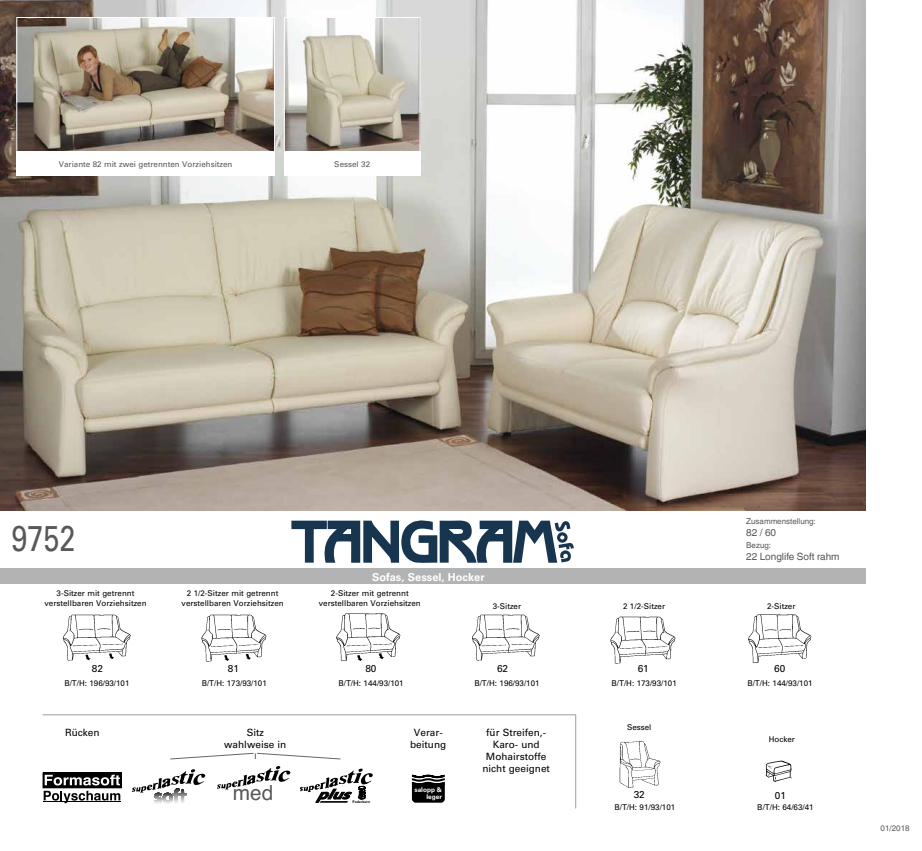
<style>
.page{position:relative;width:922px;height:851px;background:#fff}
.page>*{position:absolute;margin:0;border:0;box-sizing:border-box;transform-origin:0 0}
.t1{font:36px "Univers";color:#58585a;scale:.8 1}
.t2{font:20.8px "Helvetica";color:#58585a}
.t3{font:italic 700 14.4px "Gill Sans";color:#000;scale:1.2 1}
.t4{font:700 11px "Univers";color:#fff}
.t5{font:10px/12px "Univers";color:#000;text-align:center}
.t6{font:10px "Helvetica World";color:#58585a}
.t7{font:8px/10px "Univers";color:#000;text-align:center}
.t8{font:8px "Univers";color:#58585a}
.t9{font:8px "Helvetica World";color:#58585a}
.t10{font:700 6.5px/6.5px "Univers";color:#fff;text-align:right}
.t11{font:700 3.7px "Gill Sans";color:#000}
</style>
<div class="page">
<svg style="left:291px;top:520px;width:282px;height:42px"></svg>
<img style="left:0;top:0;width:865px;height:510px">
<img style="left:18px;top:19px;width:255px;height:132px">
<div style="left:16px;top:17px;width:259px;height:136px;border:1px solid #fff"></div>
<div style="left:16px;top:152px;width:259px;height:24px;background:#fff"></div>
<img style="left:286px;top:19px;width:132px;height:133px">
<div style="left:284px;top:17px;width:136px;height:140px;border:1px solid #fff"></div>
<div style="left:284px;top:152px;width:136px;height:24px;background:#fff"></div>
<div style="left:0;top:568px;width:865px;height:16px;background:#b1b3b4"></div>
<img style="left:619px;top:741px;width:41px;height:47px">
<img style="left:765px;top:760px;width:26px;height:21px">
<hr style="left:43px;top:714px;width:533px;height:1px;background:#9c9e9f">
<img style="left:63px;top:614px;width:68px;height:46px">
<img style="left:201px;top:614px;width:65px;height:47px">
<img style="left:336px;top:613px;width:65px;height:49px">
<img style="left:472px;top:614px;width:68px;height:46px">
<img style="left:610px;top:616px;width:65px;height:47px">
<img style="left:748px;top:614px;width:64px;height:49px">
<hr style="left:575px;top:714px;width:1px;height:94px;background:#9c9e9f">
<svg style="left:412px;top:774px;width:32px;height:28px"></svg>
<svg style="left:43px;top:772px;width:79px;height:31px"></svg>
<svg style="left:131px;top:752px;width:242px;height:52px"></svg>
<p class="t8" style="left:59px;top:159px;width:175px">Variante 82 mit zwei getrennten Vorziehsitzen</p>
<p class="t8" style="left:334px;top:159px;width:37px">Sessel 32</p>
<h1 class="t1" style="left:11px;top:517px;width:82px">9752</h1>
<p class="t7" style="left:44px;top:587px;width:104px">3-Sitzer mit getrennt verstellbaren Vorziehsitzen</p>
<p class="t5" style="left:92px;top:662px;width:13px">82</p>
<p class="t7" style="left:64px;top:677px;width:67px">B/T/H: 196/93/101</p>
<p class="t7" style="left:181px;top:587px;width:104px">2 1/2-Sitzer mit getrennt verstellbaren Vorziehsitzen</p>
<p class="t5" style="left:228px;top:662px;width:13px">81</p>
<p class="t7" style="left:202px;top:677px;width:67px">B/T/H: 173/93/101</p>
<h3 class="t4" style="left:372px;top:570px;width:114px">Sofas, Sessel, Hocker</h3>
<p class="t7" style="left:319px;top:587px;width:104px">2-Sitzer mit getrennt verstellbaren Vorziehsitzen</p>
<p class="t7" style="left:492px;top:600px;width:30px">3-Sitzer</p>
<p class="t5" style="left:365px;top:662px;width:13px">80</p>
<p class="t7" style="left:338px;top:677px;width:67px">B/T/H: 144/93/101</p>
<p class="t5" style="left:497px;top:662px;width:13px">62</p>
<p class="t7" style="left:474px;top:677px;width:67px">B/T/H: 196/93/101</p>
<p class="t5" style="left:65px;top:726px;width:36px">Rücken</p>
<p class="t5" style="left:482px;top:726px;width:69px">für Streifen,-<br>Karo- und<br>Mohairstoffe nicht geeignet</p>
<p class="t5" style="left:224px;top:726px;width:63px">Sitz wahlweise in</p>
<h2 class="t2" style="left:233px;top:776px;width:42px">med</h2>
<h3 class="t3" style="left:317px;top:785px;width:36px">plus</h3>
<p class="t11" style="left:352px;top:799px;width:19px">Federkern</p>
<p class="t5" style="left:410px;top:726px;width:38px">Verar&shy;beitung</p>
<p class="t10" style="left:414px;top:786px;width:29px">salopp &amp; leger</p>
<p class="t7" style="left:623px;top:601px;width:44px">2 1/2-Sitzer</p>
<p class="t5" style="left:637px;top:662px;width:13px">61</p>
<p class="t7" style="left:611px;top:677px;width:67px">B/T/H: 173/93/101</p>
<p class="t7" style="left:627px;top:721px;width:26px">Sessel</p>
<p class="t5" style="left:633px;top:787px;width:13px">32</p>
<p class="t7" style="left:614px;top:802px;width:62px">B/T/H: 91/93/101</p>
<p class="t9" style="left:746px;top:517px;width:71px">Zusammenstellung:</p>
<p class="t6" style="left:746px;top:527px;width:31px">82 / 60</p>
<p class="t9" style="left:746px;top:541px;width:26px">Bezug:</p>
<p class="t6" style="left:746px;top:551px;width:95px">22 Longlife Soft rahm</p>
<p class="t7" style="left:766px;top:601px;width:30px">2-Sitzer</p>
<p class="t5" style="left:774px;top:662px;width:13px">60</p>
<p class="t7" style="left:747px;top:677px;width:67px">B/T/H: 144/93/101</p>
<p class="t7" style="left:768px;top:734px;width:28px">Hocker</p>
<p class="t5" style="left:774px;top:788px;width:13px">01</p>
<p class="t7" style="left:757px;top:802px;width:58px">B/T/H: 64/63/41</p>
<p class="t9" style="left:880px;top:823px;width:30px">01/2018</p>
</div>
